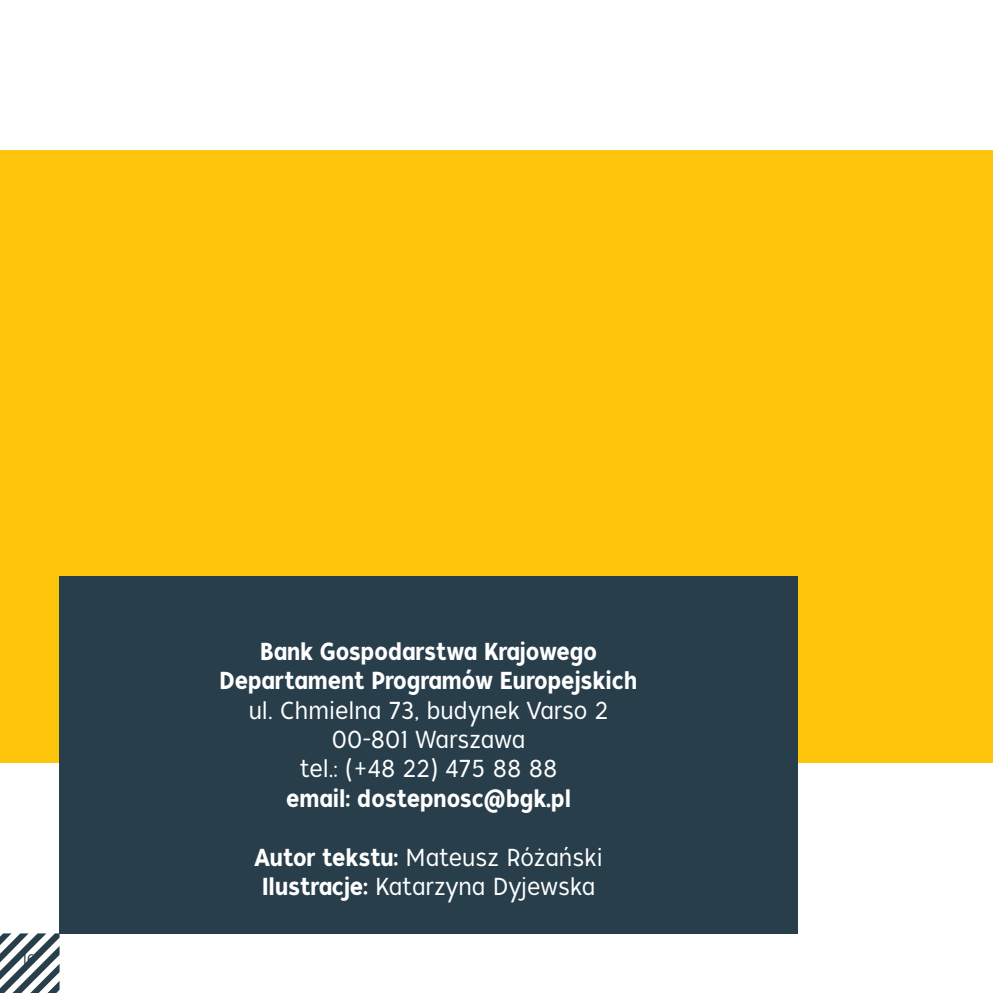
<style>
.page{position:relative;width:993px;height:993px;background:#fff}
.page>*{position:absolute;margin:0;border:0;box-sizing:border-box;transform-origin:0 0}
.spis_treści_treść{font:24.5px "Tide Sans Cond 300 Lil Kahuna";color:#fff}
.spis_treści_treść-2{font:24.5px "Tide Sans Cond 500 Dudette";color:#fff}
.t1{font:14px "Tide Sans Cond 300 Lil Kahuna";color:#283e4b}
.s1{font-family:"Tide Sans Cond 500 Dudette"}
</style>
<div class="page">
<div style="left:0;top:150px;width:992px;height:612px;background:#fec50d"></div>
<div style="left:60px;top:575px;width:737px;height:358px;background:#283e4b"></div>
<svg style="left:0;top:933px;width:60px;height:59px"></svg>
<p class="t1" style="left:22px;top:950px;width:14px">16</p>
<p class="spis_treści_treść-2" style="left:260px;top:635px;width:338px">Bank Gospodarstwa Krajowego</p>
<p class="spis_treści_treść-2" style="left:219px;top:664px;width:419px">Departament Programów Europejskich</p>
<p class="spis_treści_treść" style="left:248px;top:694px;width:361px">ul. Chmielna 73, budynek Varso 2</p>
<p class="spis_treści_treść" style="left:332px;top:723px;width:195px">00-801 Warszawa</p>
<p class="spis_treści_treść" style="left:300px;top:753px;width:259px">tel.: (+48 22) 475 88 88</p>
<p class="spis_treści_treść-2" style="left:286px;top:782px;width:286px">email: dostepnosc@bgk.pl</p>
<p class="spis_treści_treść" style="left:254px;top:841px;width:349px"><span class="s1">Autor tekstu:</span> Mateusz Różański</p>
<p class="spis_treści_treść" style="left:262px;top:870px;width:334px"><span class="s1">Ilustracje:</span> Katarzyna Dyjewska</p>
</div>
